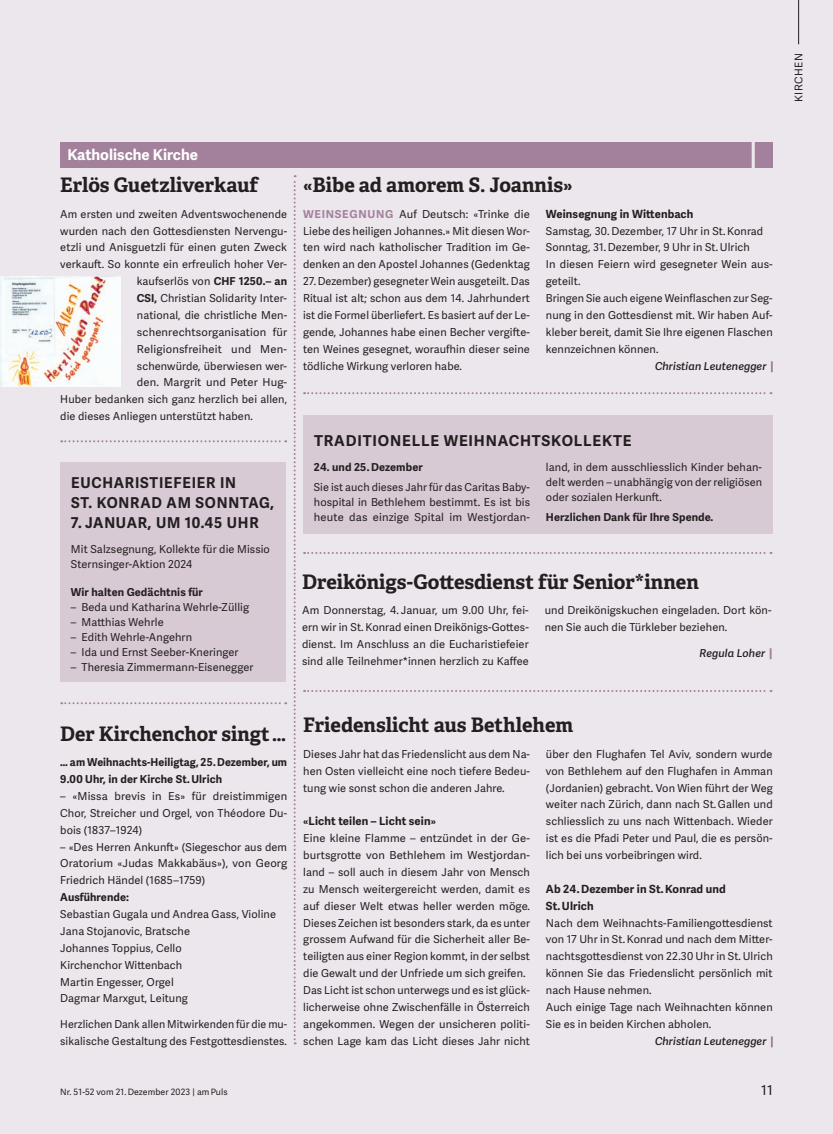
<style>
.page{position:relative;width:833px;height:1134px;background:#ece7ec}
.page>*{position:absolute;margin:0;border:0;box-sizing:border-box;transform-origin:0 0}
.t1{font:700 20px "Adelle";color:#231f20}
.t2{font:700 15px/20px "Adelle Sans";letter-spacing:.055em;color:#231f20}
.t3{font:700 15px "Adelle Sans";color:#fff}
.t4{font:13.75px "Adelle Sans";color:#231f20}
.t5{font:700 11.25px/16.9px "Adelle Sans";letter-spacing:.01em;color:#231f20}
.t6{font:11px/16.9px "Adelle Sans";letter-spacing:.01em;color:#231f20;text-align:justify}
.t7{font:700 11px/16.9px "Adelle Sans";letter-spacing:.01em;color:#231f20}
.t8{font:italic 600 11px "Adelle Sans";letter-spacing:.005em;color:#231f20}
.t9{font:10.62px "Adelle Sans";letter-spacing:.05em;color:#231f20}
.t10{font:8.75px "Adelle Sans";letter-spacing:.01em;color:#231f20}
.s1{font-weight:700}
.s2{font-weight:700;color:#a3819c}
</style>
<div class="page">
<hr style="left:798px;top:0;width:1px;height:44px;background:#231f20">
<div style="left:60px;top:142px;width:712px;height:25px;background:#a3819c"></div>
<svg style="left:751px;top:142px;width:4px;height:26px"></svg>
<img style="left:0;top:276px;width:121px;height:110px">
<div style="left:303px;top:416px;width:469px;height:118px;background:#d8cad5"></div>
<svg style="left:769px;top:648px;width:2px;height:11px"></svg>
<div style="left:60px;top:462px;width:226px;height:219px;background:#d8cad5"></div>
<svg style="left:294px;top:175px;width:2px;height:869px"></svg>
<svg style="left:304px;top:392px;width:467px;height:2px"></svg>
<svg style="left:304px;top:552px;width:467px;height:2px"></svg>
<svg style="left:304px;top:690px;width:467px;height:2px"></svg>
<svg style="left:61px;top:440px;width:225px;height:2px"></svg>
<svg style="left:61px;top:702px;width:225px;height:2px"></svg>
<h2 class="t3" style="left:67px;top:146px;width:132px">Katholische Kirche</h2>
<h1 class="t1" style="left:60px;top:172px;width:200px">Erlös Guetzliverkauf</h1>
<p class="t6" style="left:60px;top:206px;width:228px">Am ersten und zweiten Adventswochenende</p>
<p class="t6" style="left:60px;top:223px;width:228px">wurden nach den Gottesdiensten Nervengu-</p>
<p class="t6" style="left:60px;top:239px;width:228px">etzli und Anisguetzli für einen guten Zweck</p>
<p class="t6" style="left:60px;top:256px;width:228px">verkauft. So konnte ein erfreulich hoher Ver-</p>
<p class="t6" style="left:137px;top:273px;width:152px">kaufserlös von <span class="s1">CHF 1250.– an</span></p>
<p class="t6" style="left:137px;top:290px;width:152px"><span class="s1">CSI,</span> Christian Solidarity Inter-</p>
<p class="t6" style="left:137px;top:307px;width:152px">national, die christliche Men-</p>
<p class="t6" style="left:137px;top:324px;width:152px">schenrechtsorganisation für</p>
<p class="t6" style="left:137px;top:341px;width:152px">Religionsfreiheit und Men-</p>
<p class="t6" style="left:137px;top:358px;width:152px">schenwürde, überwiesen wer-</p>
<p class="t6" style="left:137px;top:374px;width:152px">den. Margrit und Peter Hug-</p>
<p class="t6" style="left:60px;top:391px;width:228px">Huber bedanken sich ganz herzlich bei allen,</p>
<p class="t6" style="left:60px;top:408px;width:194px">die dieses Anliegen unterstützt haben.</p>
<h2 class="t2" style="left:71px;top:473px;width:204px">EUCHARISTIEFEIER IN<br>ST. KONRAD AM SONNTAG,</h2>
<h2 class="t2" style="left:71px;top:513px;width:189px">7. JANUAR, UM 10.45 UHR</h2>
<p class="t6" style="left:71px;top:542px;width:200px;line-height:15px">Mit Salzsegnung, Kollekte für die Missio<br>Sternsinger-Aktion 2024</p>
<p class="t7" style="left:71px;top:584px;width:133px">Wir halten Gedächtnis für</p>
<p class="t6" style="left:71px;top:599px;width:180px">– Beda und Katharina Wehrle-Züllig</p>
<p class="t6" style="left:71px;top:614px;width:94px">– Matthias Wehrle</p>
<p class="t6" style="left:71px;top:629px;width:123px">– Edith Wehrle-Angehrn</p>
<p class="t6" style="left:71px;top:644px;width:169px">– Ida und Ernst Seeber-Kneringer</p>
<p class="t6" style="left:71px;top:659px;width:184px">– Theresia Zimmermann-Eisenegger</p>
<h1 class="t1" style="left:303px;top:172px;width:271px">«Bibe ad amorem S. Joannis»</h1>
<p class="t6" style="left:303px;top:206px;width:228px"><span class="s2">WEINSEGNUNG</span> Auf Deutsch: «Trinke die Liebe des heiligen Johannes.» Mit diesen Wor&shy;ten wird nach katholischer Tradition im Ge&shy;denken an den Apostel Johannes (Gedenktag</p>
<p class="t6" style="left:303px;top:273px;width:228px">27. Dezember) gesegneter Wein ausgeteilt. Das Ritual ist alt; schon aus dem 14. Jahrhundert ist die Formel überliefert. Es basiert auf der Le&shy;gende, Johannes habe einen Becher vergifte&shy;ten Weines gesegnet, woraufhin dieser seine tödliche Wirkung verloren habe.</p>
<p class="t5" style="left:546px;top:205px;width:149px">Weinsegnung in Wittenbach</p>
<p class="t6" style="left:546px;top:223px;width:228px;text-align:left">Samstag, 30. Dezember, 17 Uhr in St. Konrad Sonntag, 31. Dezember, 9 Uhr in St. Ulrich<br>In diesen Feiern wird gesegneter Wein aus&shy;geteilt.<br>Bringen Sie auch eigene Weinflaschen zur Seg&shy;nung in den Gottesdienst mit. Wir haben Auf&shy;kleber bereit, damit Sie Ihre eigenen Flaschen kennzeichnen können.</p>
<p class="t8" style="left:655px;top:359px;width:113px">Christian Leutenegger</p>
<h2 class="t2" style="left:314px;top:430px;width:319px">TRADITIONELLE WEIHNACHTSKOLLEKTE</h2>
<p class="t7" style="left:314px;top:459px;width:110px">24. und 25. Dezember</p>
<p class="t6" style="left:314px;top:480px;width:218px;line-height:15px">Sie ist auch dieses Jahr für das Caritas Baby&shy;hospital in Bethlehem bestimmt. Es ist bis heute das einzige Spital im Westjordan-</p>
<p class="t6" style="left:546px;top:460px;width:218px;line-height:15px">land, in dem ausschliesslich Kinder behan&shy;delt werden – unabhängig von der religiösen oder sozialen Herkunft.</p>
<p class="t7" style="left:546px;top:509px;width:169px">Herzlichen Dank für Ihre Spende.</p>
<h1 class="t1" style="left:302px;top:569px;width:398px">Dreikönigs-Gottesdienst für Senior*innen</h1>
<p class="t6" style="left:302px;top:602px;width:228px">Am Donnerstag, 4. Januar, um 9.00 Uhr, fei&shy;ern wir in St. Konrad einen Dreikönigs-Gottes&shy;dienst. Im Anschluss an die Eucharistiefeier sind alle Teilnehmer*innen herzlich zu Kaffee</p>
<p class="t6" style="left:545px;top:602px;width:228px">und Dreikönigskuchen eingeladen. Dort kön&shy;nen Sie auch die Türkleber beziehen.</p>
<p class="t8" style="left:699px;top:646px;width:67px">Regula Loher</p>
<h1 class="t1" style="left:60px;top:721px;width:227px">Der Kirchenchor singt …</h1>
<p class="t7" style="left:60px;top:754px;width:228px">… am Weihnachts-Heiligtag, 25. Dezember, um<br>9.00 Uhr, in der Kirche St. Ulrich</p>
<p class="t6" style="left:60px;top:788px;width:228px">– «Missa brevis in Es» für dreistimmigen Chor, Streicher und Orgel, von Théodore Du&shy;bois (1837–1924)</p>
<p class="t6" style="left:60px;top:839px;width:228px">– «Des Herren Ankunft» (Siegeschor aus dem Oratorium «Judas Makkabäus»), von Georg Friedrich Händel (1685–1759)</p>
<p class="t7" style="left:60px;top:889px;width:70px">Ausführende:</p>
<p class="t6" style="left:60px;top:906px;width:217px;text-align:left">Sebastian Gugala und Andrea Gass, Violine<br>Jana Stojanovic, Bratsche<br>Johannes Toppius, Cello<br>Kirchenchor Wittenbach<br>Martin Engesser, Orgel<br>Dagmar Marxgut, Leitung</p>
<p class="t6" style="left:60px;top:1016px;width:228px">Herzlichen Dank allen Mitwirkenden für die mu&shy;sikalische Gestaltung des Festgottesdienstes.</p>
<h1 class="t1" style="left:303px;top:712px;width:272px">Friedenslicht aus Bethlehem</h1>
<p class="t6" style="left:303px;top:746px;width:228px">Dieses Jahr hat das Friedenslicht aus dem Na&shy;hen Osten vielleicht eine noch tiefere Bedeu&shy;tung wie sonst schon die anderen Jahre.</p>
<p class="t5" style="left:303px;top:813px;width:134px">«Licht teilen – Licht sein»</p>
<p class="t6" style="left:303px;top:830px;width:228px;text-align:left">Eine kleine Flamme – entzündet in der Ge&shy;burtsgrotte von Bethlehem im Westjordan&shy;land – soll auch in diesem Jahr von Mensch zu Mensch weitergereicht werden, damit es auf dieser Welt etwas heller werden möge.<br>Dieses Zeichen ist besonders stark, da es unter grossem Aufwand für die Sicherheit aller Be&shy;teiligten aus einer Region kommt, in der selbst die Gewalt und der Unfriede um sich greifen.<br>Das Licht ist schon unterwegs und es ist glück&shy;licherweise ohne Zwischenfälle in Österreich angekommen. Wegen der unsicheren politi&shy;schen Lage kam das Licht dieses Jahr nicht</p>
<p class="t6" style="left:546px;top:746px;width:228px">über den Flughafen Tel Aviv, sondern wurde von Bethlehem auf den Flughafen in Amman (Jordanien) gebracht. Von Wien führt der Weg weiter nach Zürich, dann nach St. Gallen und schliesslich zu uns nach Wittenbach. Wieder ist es die Pfadi Peter und Paul, die es persön&shy;lich bei uns vorbeibringen wird.</p>
<p class="t5" style="left:546px;top:880px;width:181px">Ab 24. Dezember in St. Konrad und<br>St. Ulrich</p>
<p class="t6" style="left:546px;top:914px;width:228px;text-align:left">Nach dem Weihnachts-Familiengottesdienst von 17 Uhr in St. Konrad und nach dem Mitter&shy;nachtsgottesdienst von 22.30 Uhr in St. Ulrich können Sie das Friedenslicht persönlich mit nach Hause nehmen.<br>Auch einige Tage nach Weihnachten können Sie es in beiden Kirchen abholen.</p>
<p class="t8" style="left:655px;top:1034px;width:113px">Christian Leutenegger</p>
<p class="t10" style="left:60px;top:1087px;width:169px">Nr. 51-52 vom 21. Dezember 2023 | am Puls</p>
<p class="t4" style="left:761px;top:1082px;width:13px">11</p>
<p class="t9" style="left:792px;top:102px;width:50px;rotate:-90deg">KIRCHEN</p>
</div>
